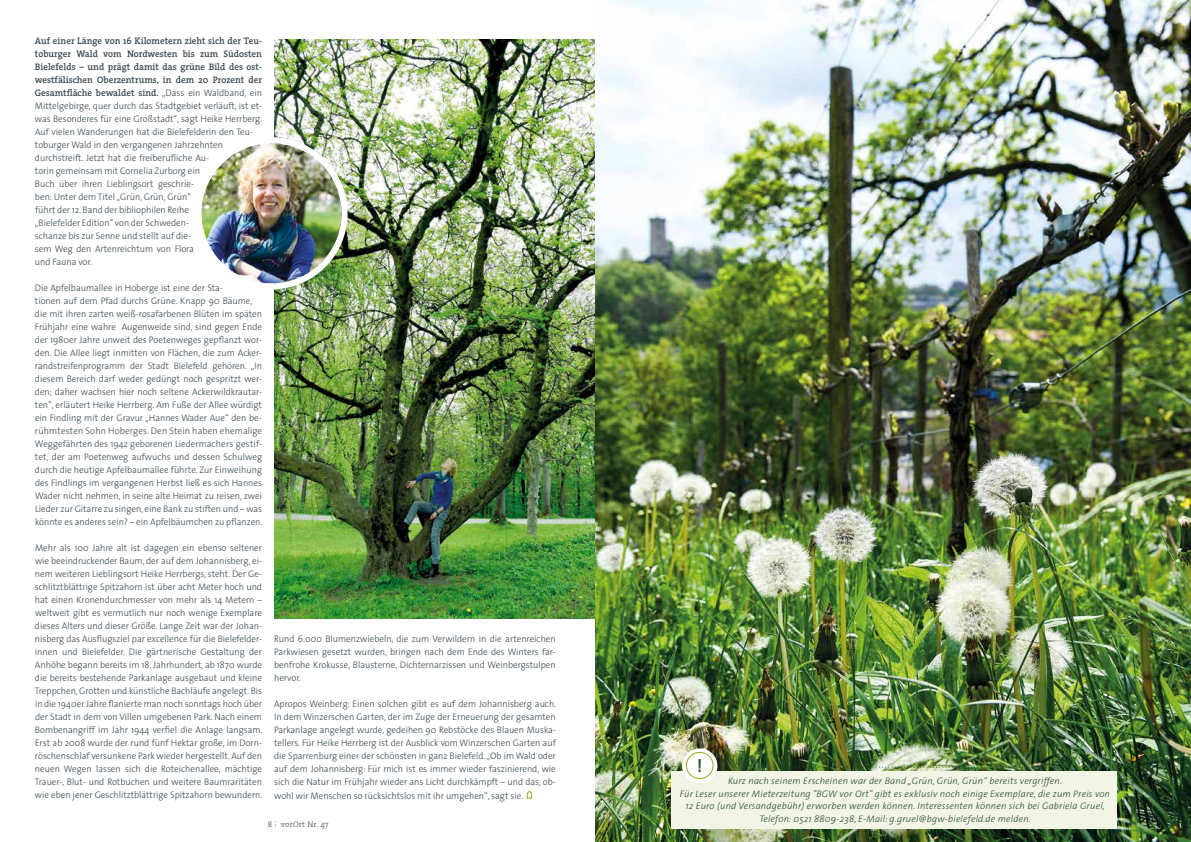
<style>
.page{position:relative;width:1191px;height:842px;background:#fff}
.page>*{position:absolute;margin:0;border:0;box-sizing:border-box;transform-origin:0 0}
.t1{font:700 18px "The Serif";color:#244f29;scale:.82 1}
.t2{font:300 9.5px/13px "The Sans";color:#36454e;scale:.96 1}
.t3{font:italic 300 9.5px/12.5px "The Sans";letter-spacing:.02em;color:#244f29;text-align:center}
.t4{font:600 9.5px/13px "The Serif";color:#36454e;text-align:justify;scale:.96 1}
.t5{font:300 8px "The Serif";letter-spacing:.03em;color:#36454e}
.s1{font-family:"The Sans";font-weight:300}
.s2{font-family:"The Sans Light Expert";font-weight:400}
</style>
<div class="page">
<img style="left:274px;top:40px;width:321px;height:579px">
<img style="left:595px;top:0;width:596px;height:842px">
<svg style="left:526px;top:791px;width:6px;height:8px"></svg>
<div style="left:671px;top:771px;width:445px;height:57px;background:#f2f4e6"></div>
<img style="left:201px;top:143px;width:140px;height:140px;border-radius:70px">
<div style="left:195px;top:137px;width:152px;height:152px;border:6px solid #fff;border-radius:50%"></div>
<img style="left:672px;top:753px;width:445px;height:73px">
<svg style="left:682px;top:748px;width:35px;height:35px"></svg>
<div style="left:686px;top:752px;width:27px;height:26px;background:#fff;border-radius:50%"></div>
<div style="left:686px;top:752px;width:27px;height:27px;border:1px solid #99ab17;border-radius:50%"></div>
<p class="t4" style="left:35px;top:34px;width:238px">Auf einer Länge von 16 Kilometern zieht sich der Teu&shy;toburger Wald vom Nordwesten bis zum Südosten Bielefelds – und prägt damit das grüne Bild des ost&shy;westfälischen Oberzentrums, in dem 20 Prozent der Gesamtfläche bewaldet sind. <span class="s1">„Dass ein Waldband, ein</span></p>
<p class="t2" style="left:35px;top:99px;width:238px">Mittelgebirge, quer durch das Stadtgebiet verläuft, ist et&shy;was Besonderes für eine Großstadt“, sagt Heike Herrberg.<br>Auf vielen Wanderungen hat die Bielefelderin den Teu&shy;toburger Wald in den vergangenen Jahrzehnten durchstreift. Jetzt hat die freiberufliche Au-<br>torin gemeinsam mit Cornelia Zurborg ein<br>Buch über ihren Lieblingsort geschrie-<br>ben: Unter dem Titel „Grün, Grün, Grün“<br>führt der 12. Band der bibliophilen Reihe<br>„Bielefelder Edition“ von der Schweden-<br>schanze bis zur Senne und stellt auf die-<br>sem Weg den Artenreichtum von Flora<br>und Fauna vor.</p>
<p class="t2" style="left:35px;top:281px;width:238px">Die Apfelbaumallee in Hoberge ist eine der Sta-<br>tionen auf dem Pfad durchs Grüne. Knapp 90 Bäume, die mit ihren zarten weiß-rosafarbenen Blüten im späten Frühjahr eine wahre Augenweide sind, sind gegen Ende der 1980er Jahre unweit des Poetenweges gepflanzt wor&shy;den. Die Allee liegt inmitten von Flächen, die zum Acker&shy;randstreifenprogramm der Stadt Bielefeld gehören. „In diesem Bereich darf weder gedüngt noch gespritzt wer&shy;den; daher wachsen hier noch seltene Ackerwildkrautar&shy;ten“, erläutert Heike Herrberg. Am Fuße der Allee würdigt ein Findling mit der Gravur „Hannes Wader Aue“ den be&shy;rühmtesten Sohn Hoberges. Den Stein haben ehemalige Weggefährten des 1942 geborenen Liedermachers gestif&shy;tet, der am Poetenweg aufwuchs und dessen Schulweg durch die heutige Apfelbaumallee führte. Zur Einweihung des Findlings im vergangenen Herbst ließ es sich Hannes Wader nicht nehmen, in seine alte Heimat zu reisen, zwei Lieder zur Gitarre zu singen, eine Bank zu stiften und – was könnte es anderes sein? – ein Apfelbäumchen zu pflanzen.</p>
<p class="t2" style="left:35px;top:541px;width:238px">Mehr als 100 Jahre alt ist dagegen ein ebenso seltener wie beeindruckender Baum, der auf dem Johannisberg, ei&shy;nem weiteren Lieblingsort Heike Herrbergs, steht. Der Ge&shy;schlitztblättrige Spitzahorn ist über acht Meter hoch und hat einen Kronendurchmesser von mehr als 14 Metern – weltweit gibt es vermutlich nur noch wenige Exemplare dieses Alters und dieser Größe. Lange Zeit war der Johan&shy;nisberg das Ausflugsziel par excellence für die Bielefelder&shy;innen und Bielefelder. Die gärtnerische Gestaltung der Anhöhe begann bereits im 18. Jahrhundert, ab 1870 wurde die bereits bestehende Parkanlage ausgebaut und kleine Treppchen,Grotten und künstliche Bachläufe angelegt. Bis in die 1940er Jahre flanierte man noch sonntags hoch über der Stadt in dem von Villen umgebenen Park. Nach einem Bombenangriff im Jahr 1944 verfiel die Anlage langsam.<br>Erst ab 2008 wurde der rund fünf Hektar große, im Dorn&shy;röschenschlaf versunkene Park wieder hergestellt.Auf den neuen Wegen lassen sich die Roteichenallee, mächtige Trauer-, Blut- und Rotbuchen und weitere Baumraritäten wie eben jener Geschlitztblättrige Spitzahorn bewundern.</p>
<p class="t2" style="left:274px;top:632px;width:295px;text-align:justify">Rund 6.000 Blumenzwiebeln, die zum Verwildern in die artenreichen Parkwiesen gesetzt wurden, bringen nach dem Ende des Winters far&shy;benfrohe Krokusse, Blausterne, Dichternarzissen und Weinbergstulpen hervor.</p>
<p class="t2" style="left:274px;top:697px;width:295px">Apropos Weinberg: Einen solchen gibt es auf dem Johannisberg auch.<br>In dem Winzerschen Garten, der im Zuge der Erneuerung der gesamten Parkanlage angelegt wurde, gedeihen 90 Rebstöcke des Blauen Muska--- tellers. Für Heike Herrberg ist der Ausblick vom Winzerschen Garten auf die Sparrenburg einer der schönsten in ganz Bielefeld.„Ob im Wald oder auf dem Johannisberg: Für mich ist es immer wieder faszinierend, wie sich die Natur im Frühjahr wieder ans Licht durchkämpft – und das, ob&shy;wohl wir Menschen so rücksichtslos mit ihr umgehen“, sagt sie.</p>
<p class="t5" style="left:268px;top:817px;width:62px"><span class="s2">8 Ä</span> vorOrt Nr. 47</p>
<h1 class="t1" style="left:697px;top:750px;width:7px">!</h1>
<p class="t3" style="left:680px;top:775px;width:432px">Kurz nach seinem Erscheinen war der Band „Grün, Grün, Grün“ bereits vergriffen.<br>Für Leser unserer Mieterzeitung "BGW vor Ort" gibt es exklusiv noch einige Exemplare, die zum Preis von 12 Euro (und Versandgebühr) erworben werden können. Interessenten können sich bei Gabriela Gruel, Telefon: 0521 8809-238, E-Mail: g.gruel@bgw-bielefeld.de melden.</p>
</div>
